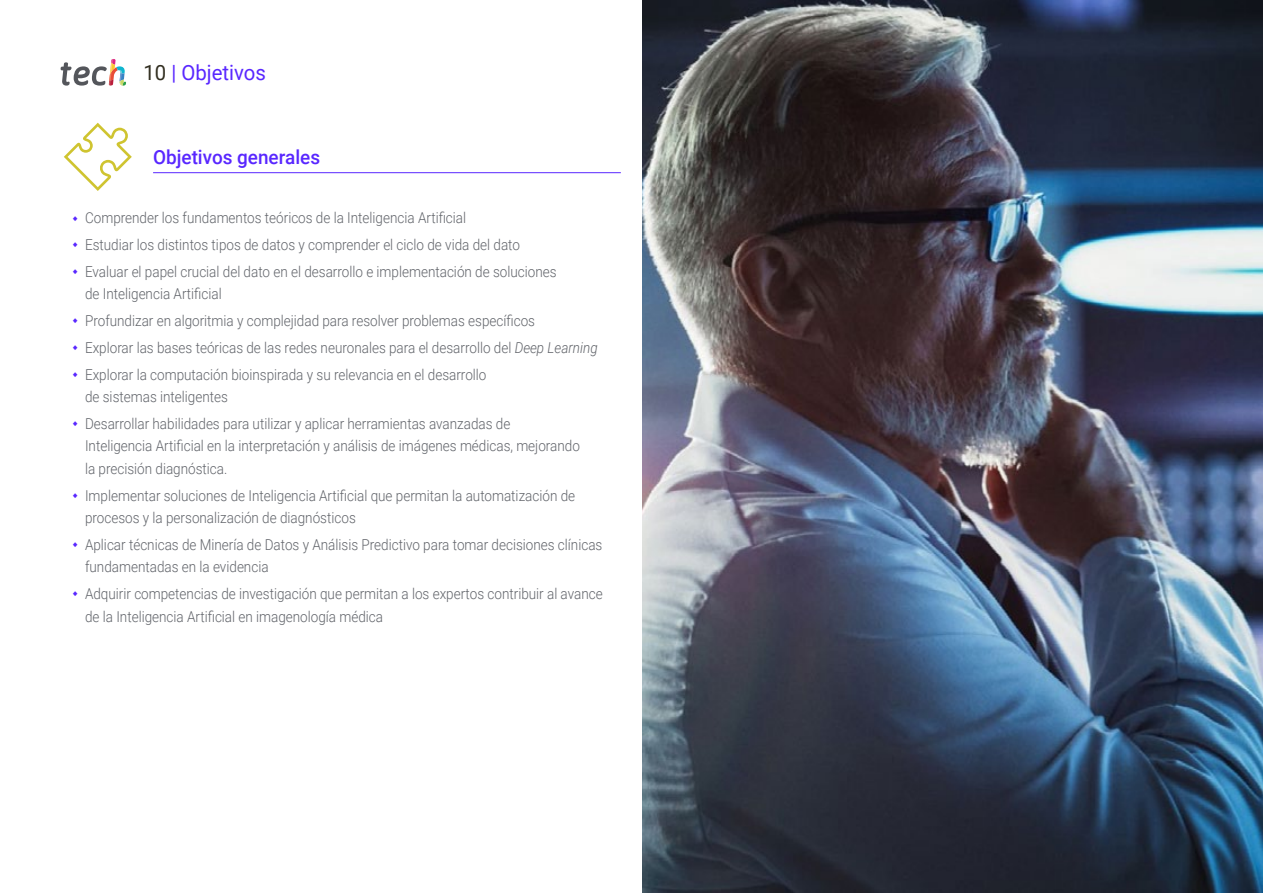
<style>
.page{position:relative;width:1263px;height:893px;background:#fff}
.page>*{position:absolute;margin:0;border:0;box-sizing:border-box;transform-origin:0 0}
.t1{font:21px "Roboto";color:#5927ff}
.t2{font:500 19.5px "Roboto";color:#5927ff}
.t3{font:300 15px/26.7px "Roboto";color:#61646a;scale:.9 1}
.s1{color:#312e20}
.s2{font-style:italic}
</style>
<div class="page">
<hr style="left:153px;top:172px;width:468px;height:1px;background:#5927ff">
<svg style="left:64px;top:123px;width:68px;height:68px"></svg>
<img style="left:642px;top:0;width:621px;height:893px">
<svg style="left:61px;top:59px;width:65px;height:27px"></svg>
<h1 class="t1" style="left:144px;top:57px;width:124px"><span class="s1">10</span> | Objetivos</h1>
<h2 class="t2" style="left:153px;top:144px;width:169px">Objetivos generales</h2>
<p class="t3" style="left:85px;top:204px;width:525px">Comprender los fundamentos teóricos de la Inteligencia Artificial<br>Estudiar los distintos tipos de datos y comprender el ciclo de vida del dato<br>Evaluar el papel crucial del dato en el desarrollo e implementación de soluciones</p>
<p class="t3" style="left:85px;top:280px;width:571px">de Inteligencia Artificial<br>Profundizar en algoritmia y complejidad para resolver problemas específicos<br>Explorar las bases teóricas de las redes neuronales para el desarrollo del <span class="s2">Deep Learning </span>Explorar la computación bioinspirada y su relevancia en el desarrollo</p>
<p class="t3" style="left:85px;top:383px;width:474px">de sistemas inteligentes<br>Desarrollar habilidades para utilizar y aplicar herramientas avanzadas de</p>
<p class="t3" style="left:85px;top:434px;width:551px;line-height:22.5px">Inteligencia Artificial en la interpretación y análisis de imágenes médicas, mejorando la precisión diagnóstica.</p>
<p class="t3" style="left:85px;top:483px;width:546px;line-height:22.5px">Implementar soluciones de Inteligencia Artificial que permitan la automatización de procesos y la personalización de diagnósticos</p>
<p class="t3" style="left:85px;top:533px;width:576px;line-height:22.5px">Aplicar técnicas de Minería de Datos y Análisis Predictivo para tomar decisiones clínicas fundamentadas en la evidencia</p>
<p class="t3" style="left:85px;top:582px;width:577px;line-height:22.5px">Adquirir competencias de investigación que permitan a los expertos contribuir al avance de la Inteligencia Artificial en imagenología médica</p>
</div>
